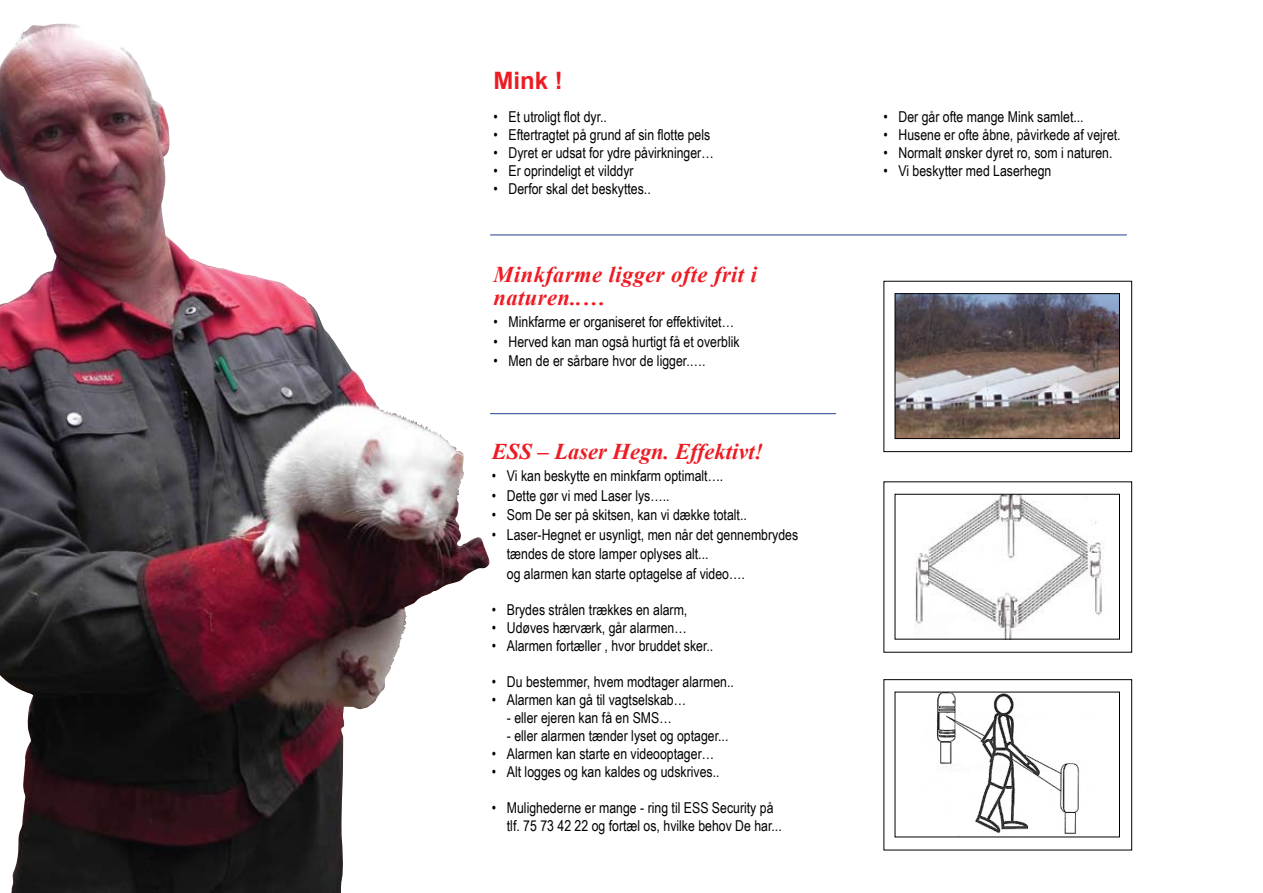
<style>
.page{position:relative;width:1263px;height:893px;background:#fff}
.page>*{position:absolute;margin:0;border:0;box-sizing:border-box;transform-origin:0 0}
.t1{font:700 24px "Arial";color:#ed1c24}
.t2{font:italic 700 22.5px/22.5px "Times New Roman";letter-spacing:.02em;color:#ed1c24}
.t3{font:italic 700 22.5px "Times New Roman";color:#ed1c24}
.t4{font:15px/19.5px "Arial Narrow";color:#000}
</style>
<div class="page">
<div style="left:883px;top:281px;width:249px;height:171px;border:1px solid #000"></div>
<div style="left:883px;top:679px;width:249px;height:171px;border:1px solid #000"></div>
<img style="left:896px;top:295px;width:222px;height:142px">
<div style="left:894px;top:293px;width:226px;height:146px;border:1px solid #000"></div>
<img style="left:915px;top:496px;width:189px;height:142px">
<img style="left:936px;top:694px;width:144px;height:141px">
<img style="left:0;top:24px;width:463px;height:869px">
<hr style="left:490px;top:235px;width:637px;height:1px;background:#25408f">
<hr style="left:490px;top:413px;width:346px;height:1px;background:#25408f">
<h1 class="t1" style="left:493px;top:64px;width:71px">Mink !</h1>
<p class="t4" style="left:493px;top:106px;width:115px">• Et utroligt flot dyr..</p>
<p class="t4" style="left:493px;top:124px;width:218px">• Eftertragtet på grund af sin flotte pels</p>
<p class="t4" style="left:493px;top:142px;width:222px">• Dyret er udsat for ydre påvirkninger…</p>
<p class="t4" style="left:493px;top:160px;width:142px">• Er oprindeligt et vilddyr</p>
<p class="t4" style="left:493px;top:178px;width:159px">• Derfor skal det beskyttes..</p>
<h2 class="t2" style="left:493px;top:263px;width:265px">Minkfarme ligger ofte frit i naturen..…</h2>
<p class="t4" style="left:493px;top:311px;width:242px">• Minkfarme er organiseret for effektivitet…</p>
<p class="t4" style="left:493px;top:331px;width:248px">• Herved kan man også hurtigt få et overblik</p>
<p class="t4" style="left:493px;top:350px;width:213px">• Men de er sårbare hvor de ligger.….</p>
<h2 class="t3" style="left:492px;top:436px;width:273px">ESS – Laser Hegn. Effektivt!</h2>
<p class="t4" style="left:492px;top:466px;width:233px">• Vi kan beskytte en minkfarm optimalt….</p>
<p class="t4" style="left:492px;top:485px;width:179px">• Dette gør vi med Laser lys…..</p>
<p class="t4" style="left:492px;top:505px;width:256px">• Som De ser på skitsen, kan vi dække totalt..</p>
<p class="t4" style="left:507px;top:524px;width:293px;text-indent:-15px">• Laser-Hegnet er usynligt, men når det gennembrydes tændes de store lamper oplyses alt...<br>og alarmen kan starte optagelse af video….</p>
<p class="t4" style="left:492px;top:599px;width:197px">• Brydes strålen trækkes en alarm,</p>
<p class="t4" style="left:492px;top:617px;width:196px">• Udøves hærværk, går alarmen…</p>
<p class="t4" style="left:492px;top:635px;width:223px">• Alarmen fortæller , hvor bruddet sker..</p>
<p class="t4" style="left:492px;top:671px;width:243px">• Du bestemmer, hvem modtager alarmen..</p>
<p class="t4" style="left:492px;top:689px;width:196px">• Alarmen kan gå til vagtselskab…</p>
<p class="t4" style="left:507px;top:707px;width:166px">- eller ejeren kan få en SMS…</p>
<p class="t4" style="left:507px;top:725px;width:223px">- eller alarmen tænder lyset og optager...</p>
<p class="t4" style="left:492px;top:743px;width:224px">• Alarmen kan starte en videooptager…</p>
<p class="t4" style="left:492px;top:761px;width:229px">• Alt logges og kan kaldes og udskrives..</p>
<p class="t4" style="left:507px;top:798px;width:276px;line-height:18px;text-indent:-15px">• Mulighederne er mange - ring til ESS Security på tlf. 75 73 42 22 og fortæl os, hvilke behov De har...</p>
<p class="t4" style="left:883px;top:106px;width:202px">• Der går ofte mange Mink samlet...</p>
<p class="t4" style="left:883px;top:124px;width:239px">• Husene er ofte åbne, påvirkede af vejret.</p>
<p class="t4" style="left:883px;top:142px;width:230px">• Normalt ønsker dyret ro, som i naturen.</p>
<p class="t4" style="left:883px;top:160px;width:169px">• Vi beskytter med Laserhegn</p>
</div>
